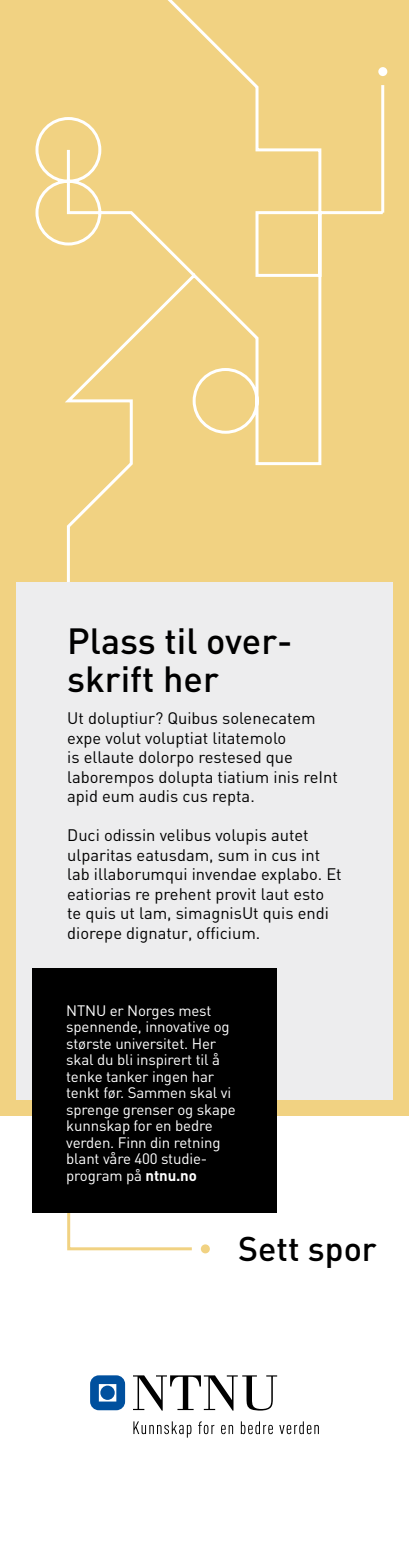
<style>
.page{position:relative;width:409px;height:1552px;background:#fff}
.page>*{position:absolute;margin:0;border:0;box-sizing:border-box;transform-origin:0 0}
.t1{font:500 36px/37.5px "DIN";color:#000}
.t2{font:500 33.9px "DIN";color:#000}
.t3{font:16.5px/19.5px "DIN";color:#000}
.t4{font:15px/16.5px "DIN";letter-spacing:-.01em;color:#fff}
.s1{font-weight:700}
</style>
<div class="page">
<div style="left:0;top:0;width:408px;height:1115px;background:#f1d282"></div>
<svg style="left:35px;top:0;width:350px;height:582px"></svg>
<svg style="left:133px;top:1421px;width:58px;height:17px"></svg>
<svg style="left:198px;top:1421px;width:16px;height:13px"></svg>
<svg style="left:221px;top:1425px;width:12px;height:9px"></svg>
<svg style="left:240px;top:1421px;width:32px;height:13px"></svg>
<svg style="left:279px;top:1421px;width:39px;height:13px"></svg>
<svg style="left:90px;top:1375px;width:35px;height:35px"></svg>
<div style="left:100px;top:1386px;width:15px;height:14px;background:#00509e;border-radius:50%"></div>
<svg style="left:133px;top:1375px;width:144px;height:36px"></svg>
<div style="left:16px;top:582px;width:376px;height:517px;background:#ededee"></div>
<svg style="left:66px;top:1212px;width:128px;height:39px"></svg>
<div style="left:32px;top:968px;width:244px;height:244px;background:#000"></div>
<div style="left:378px;top:67px;width:9px;height:9px;background:#fff;border-radius:50%"></div>
<div style="left:200px;top:1244px;width:9px;height:9px;background:#f1d282;border-radius:50%"></div>
<h1 class="t1" style="left:67px;top:621px;width:226px">Plass til over&shy;skrift her</h1>
<p class="t3" style="left:67px;top:708px;width:272px">Ut doluptiur? Quibus solenecatem expe volut voluptiat litatemolo<br>is ellaute dolorpo restesed que laborempos dolupta tiatium inis reInt apid eum audis cus repta.</p>
<p class="t3" style="left:67px;top:825px;width:276px">Duci odissin velibus volupis autet ulparitas eatusdam, sum in cus int lab illaborumqui invendae explabo. Et eatiorias re prehent provit laut esto te quis ut lam, simagnisUt quis endi diorepe dignatur, officium.</p>
<p class="t4" style="left:66px;top:1002px;width:171px">NTNU er Norges mest spennende, innovative og største universitet. Her skal du bli inspirert til å tenke tanker ingen har tenkt før. Sammen skal vi sprenge grenser og skape kunnskap for en bedre verden. Finn din retning blant våre 400 studie&shy;program på <span class="s1">ntnu.no</span></p>
<h2 class="t2" style="left:238px;top:1227px;width:140px">Sett spor</h2>
</div>
